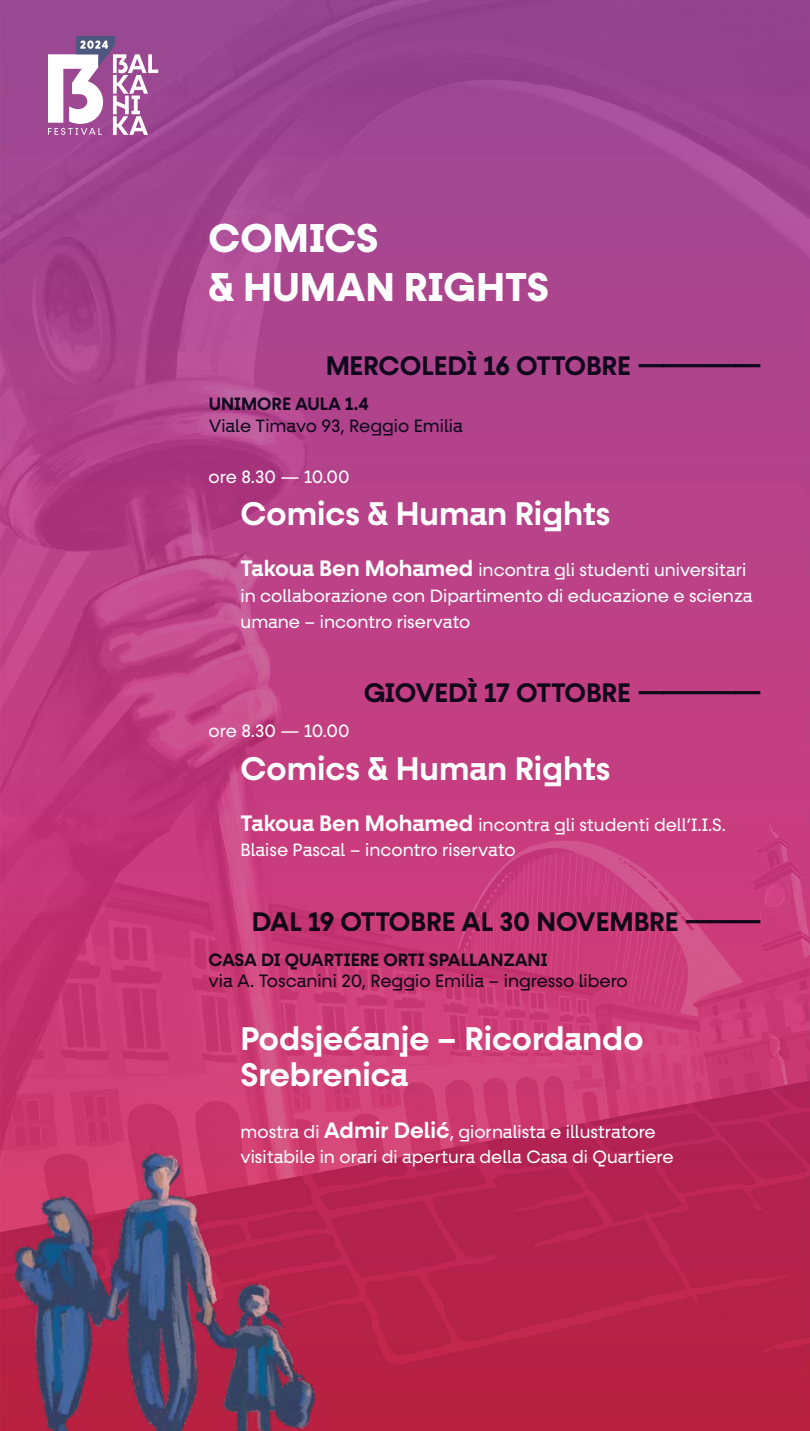
<style>
.page{position:relative;width:810px;height:1431px;background:#fff}
.page>*{position:absolute;margin:0;border:0;box-sizing:border-box;transform-origin:0 0}
.t1{font:700 40.5px/48.6px "Fractul";color:#fff}
.t2{font:600 33px/36px "Fractul";color:#fff}
.t3{font:600 27px "Fractul";color:#161d33}
.t4{font:18px/25.5px "Fractul";color:#fff}
.t5{font:18px "Fractul";color:#161d33}
.t6{font:600 18px "Fractul";color:#161d33}
.s1{font-weight:600;font-size:22.5px}
</style>
<div class="page">
<img style="left:0;top:0;width:810px;height:1430px">
<img style="left:0;top:28px;width:755px;height:1402px">
<h1 class="t1" style="left:209px;top:214px;width:342px">COMICS<br>&amp; HUMAN RIGHTS</h1>
<h3 class="t3" style="left:325px;top:350px;width:438px">MERCOLEDÌ 16 OTTOBRE —————</h3>
<p class="t6" style="left:209px;top:393px;width:162px">UNIMORE AULA 1.4</p>
<p class="t5" style="left:209px;top:415px;width:256px">Viale Timavo 93, Reggio Emilia</p>
<p class="t4" style="left:209px;top:463px;width:142px">ore 8.30 — 10.00</p>
<h2 class="t2" style="left:241px;top:496px;width:371px">Comics &amp; Human Rights</h2>
<p class="t4" style="left:241px;top:557px;width:514px"><span class="s1">Takoua Ben Mohamed</span> incontra gli studenti universitari in collaborazione con Dipartimento di educazione e scienza umane – incontro riservato</p>
<h3 class="t3" style="left:363px;top:676px;width:400px">GIOVEDÌ 17 OTTOBRE —————</h3>
<p class="t4" style="left:209px;top:718px;width:142px">ore 8.30 — 10.00</p>
<h2 class="t2" style="left:241px;top:750px;width:371px">Comics &amp; Human Rights</h2>
<p class="t4" style="left:241px;top:812px;width:487px"><span class="s1">Takoua Ben Mohamed</span> incontra gli studenti dell’I.I.S.<br>Blaise Pascal – incontro riservato</p>
<h3 class="t3" style="left:252px;top:905px;width:512px">DAL 19 OTTOBRE AL 30 NOVEMBRE ———</h3>
<p class="t6" style="left:209px;top:949px;width:340px">CASA DI QUARTIERE ORTI SPALLANZANI</p>
<p class="t5" style="left:209px;top:971px;width:421px">via A. Toscanini 20, Reggio Emilia – ingresso libero</p>
<h2 class="t2" style="left:241px;top:1021px;width:404px">Podsjećanje – Ricordando<br>Srebrenica</h2>
<p class="t4" style="left:241px;top:1118px;width:435px">mostra di <span class="s1">Admir Delić</span>, giornalista e illustratore visitabile in orari di apertura della Casa di Quartiere</p>
</div>
